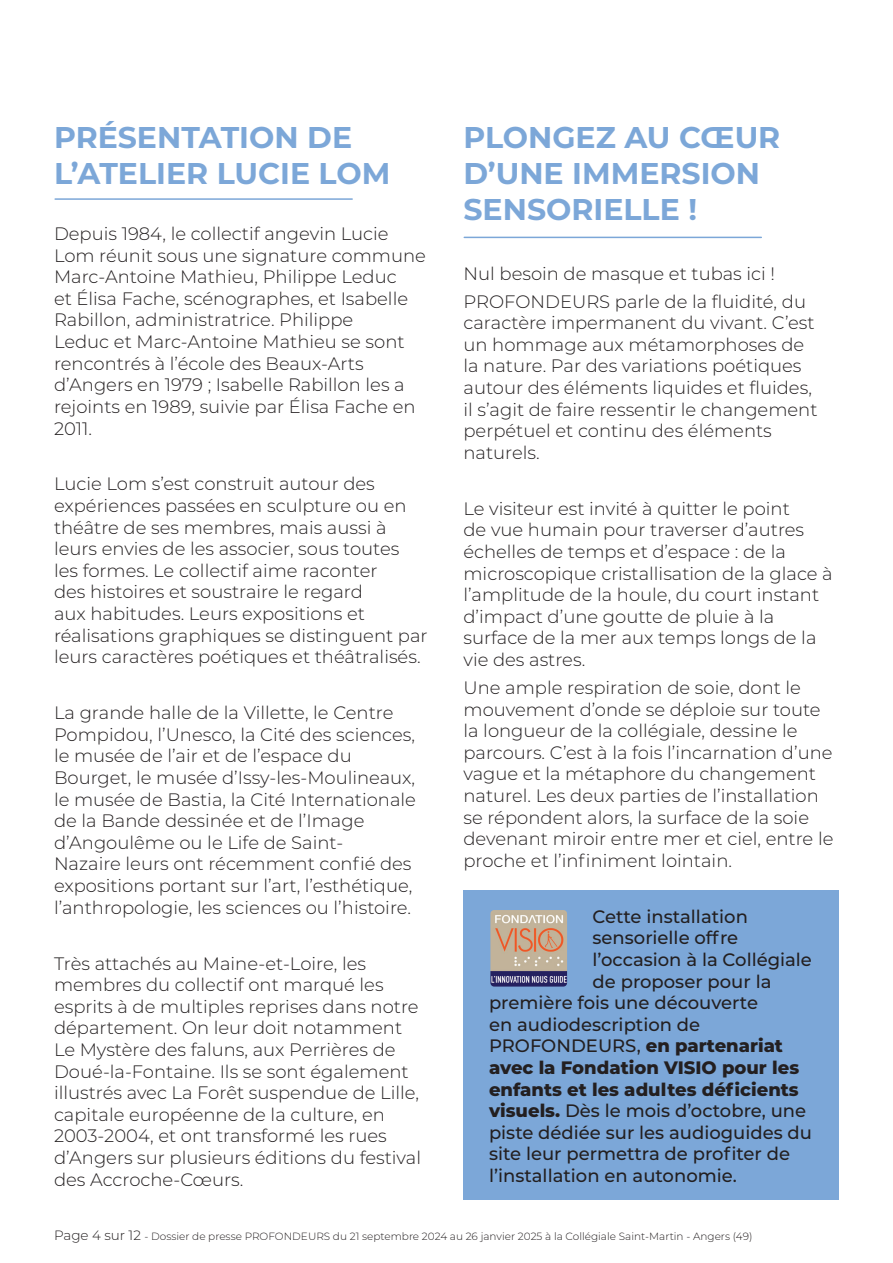
<style>
.page{position:relative;width:893px;height:1263px;background:#fff}
.page>*{position:absolute;margin:0;border:0;box-sizing:border-box;transform-origin:0 0}
.t1{font:700 30px/36px "Montserrat";color:#7ca7d8}
.t2{font:300 18px/21.6px "Montserrat";color:#231f20}
.t3{font:500 18px "Montserrat";color:#231f20}
.t4{font:800 18px "Montserrat";color:#231f20}
.t5{font:300 10.5px "Montserrat";color:#231f20}
.s1{font-weight:500}
.s2{font-weight:800}
.s3{font-size:13.5px}
</style>
<div class="page">
<div style="left:463px;top:890px;width:376px;height:310px;background:#7ca7d8"></div>
<hr style="left:55px;top:198px;width:297px;height:2px;background:#7ca7d8">
<hr style="left:464px;top:237px;width:297px;height:1px;background:#7ca7d8">
<img style="left:490px;top:910px;width:77px;height:76px">
<h1 class="t1" style="left:54px;top:118px;width:338px">PRÉSENTATION DE<br>L’ATELIER LUCIE LOM</h1>
<p class="t2" style="left:54px;top:222px;width:373px">Depuis 1984, le collectif angevin Lucie Lom réunit sous une signature commune Marc-Antoine Mathieu, Philippe Leduc<br>et Élisa Fache, scénographes, et Isabelle Rabillon, administratrice. Philippe<br>Leduc et Marc-Antoine Mathieu se sont rencontrés à l’école des Beaux-Arts d’Angers en 1979 ; Isabelle Rabillon les a rejoints en 1989, suivie par Élisa Fache en 2011.</p>
<p class="t2" style="left:54px;top:473px;width:375px">Lucie Lom s’est construit autour des expériences passées en sculpture ou en théâtre de ses membres, mais aussi à leurs envies de les associer, sous toutes les formes. Le collectif aime raconter<br>des histoires et soustraire le regard<br>aux habitudes. Leurs expositions et réalisations graphiques se distinguent par leurs caractères poétiques et théâtralisés.</p>
<p class="t2" style="left:54px;top:701px;width:363px">La grande halle de la Villette, le Centre Pompidou, l’Unesco, la Cité des sciences, le musée de l’air et de l’espace du Bourget, le musée d’Issy-les-Moulineaux, le musée de Bastia, la Cité Internationale de la Bande dessinée et de l’Image d’Angoulême ou le Life de Saint-<br>Nazaire leurs ont récemment confié des expositions portant sur l’art, l’esthétique, l’anthropologie, les sciences ou l’histoire.</p>
<p class="t2" style="left:54px;top:952px;width:369px">Très attachés au Maine-et-Loire, les membres du collectif ont marqué les esprits à de multiples reprises dans notre département. On leur doit notamment Le Mystère des faluns, aux Perrières de Doué-la-Fontaine. Ils se sont également illustrés avec La Forêt suspendue de Lille, capitale européenne de la culture, en 2003-2004, et ont transformé les rues d’Angers sur plusieurs éditions du festival des Accroche-Cœurs.</p>
<h1 class="t1" style="left:463px;top:118px;width:318px">PLONGEZ AU CŒUR<br>D’UNE IMMERSION<br>SENSORIELLE !</h1>
<p class="t2" style="left:463px;top:259px;width:344px;line-height:27.9px">Nul besoin de masque et tubas ici !<br>PROFONDEURS parle de la fluidité, du</p>
<p class="t2" style="left:463px;top:311px;width:356px">caractère impermanent du vivant. C’est un hommage aux métamorphoses de la nature. Par des variations poétiques autour des éléments liquides et fluides, il s’agit de faire ressentir le changement perpétuel et continu des éléments naturels.</p>
<p class="t2" style="left:463px;top:497px;width:371px">Le visiteur est invité à quitter le point<br>de vue humain pour traverser d’autres échelles de temps et d’espace : de la microscopique cristallisation de la glace à l’amplitude de la houle, du court instant d’impact d’une goutte de pluie à la surface de la mer aux temps longs de la vie des astres.</p>
<p class="t2" style="left:463px;top:676px;width:371px">Une ample respiration de soie, dont le mouvement d’onde se déploie sur toute la longueur de la collégiale, dessine le parcours. C’est à la fois l’incarnation d’une vague et la métaphore du changement naturel. Les deux parties de l’installation se répondent alors, la surface de la soie devenant miroir entre mer et ciel, entre le proche et l’infiniment lointain.</p>
<p class="t3" style="left:593px;top:904px;width:157px">Cette installation</p>
<p class="t3" style="left:593px;top:925px;width:147px">sensorielle offre</p>
<p class="t3" style="left:593px;top:947px;width:221px">l’occasion à la Collégiale</p>
<p class="t3" style="left:593px;top:969px;width:180px">de proposer pour la</p>
<p class="t3" style="left:489px;top:990px;width:271px">première fois une découverte</p>
<p class="t3" style="left:489px;top:1012px;width:213px">en audiodescription de</p>
<p class="t4" style="left:489px;top:1033px;width:295px"><span class="s1">PROFONDEURS,</span> en partenariat</p>
<p class="t4" style="left:489px;top:1054px;width:312px">avec la Fondation VISIO pour les</p>
<p class="t4" style="left:489px;top:1076px;width:311px">enfants et les adultes déficients</p>
<p class="t3" style="left:489px;top:1098px;width:319px"><span class="s2">visuels.</span> Dès le mois d’octobre, une</p>
<p class="t3" style="left:489px;top:1120px;width:325px">piste dédiée sur les audioguides du</p>
<p class="t3" style="left:489px;top:1141px;width:303px">site leur permettra de profiter de</p>
<p class="t3" style="left:489px;top:1163px;width:249px">l’installation en autonomie.</p>
<p class="t5" style="left:54px;top:1229px;width:700px"><span class="s3">Page 4 sur 12</span> - Dossier de presse PROFONDEURS du 21 septembre 2024 au 26 janvier 2025 à la Collégiale Saint-Martin - Angers (49)</p>
</div>
